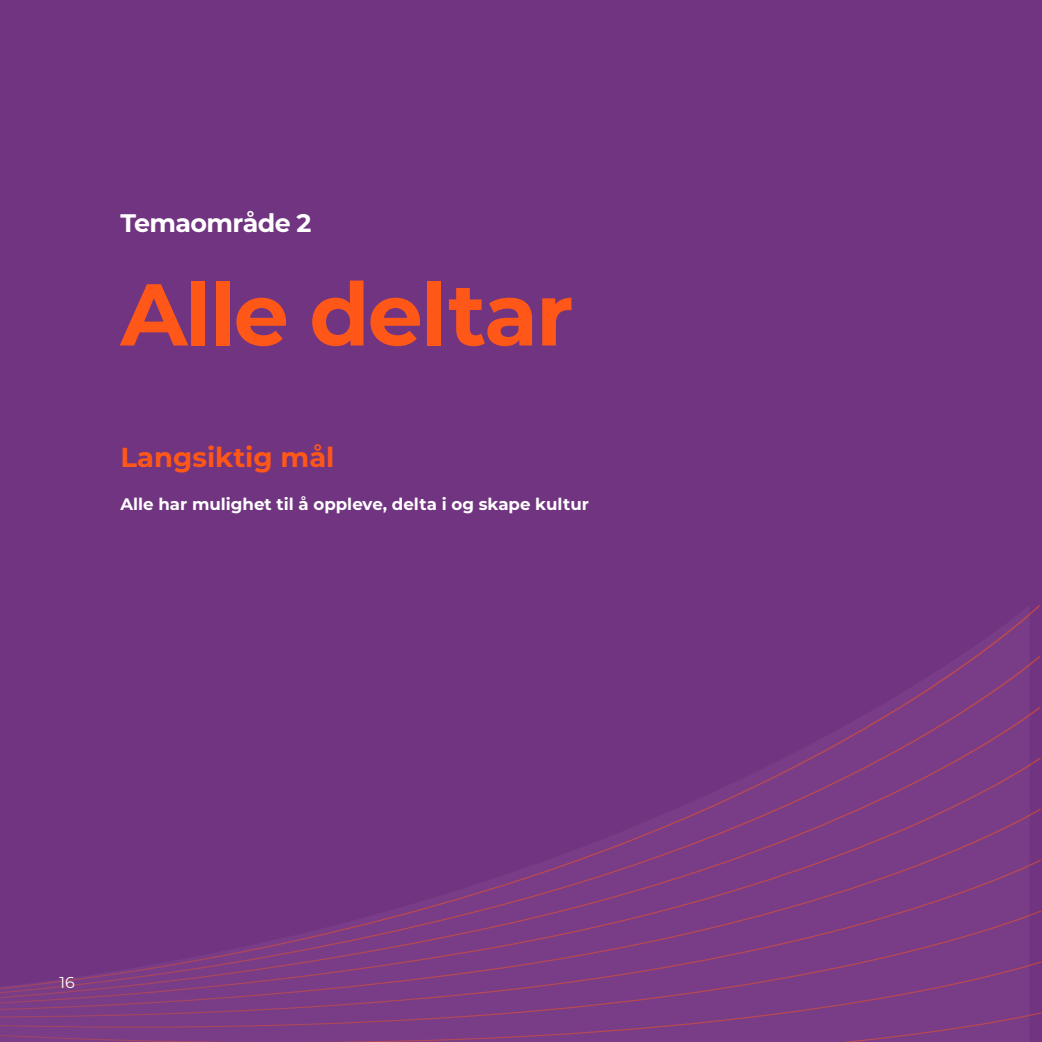
<style>
.page{position:relative;width:1042px;height:1042px;background:#713480}
.page>*{position:absolute;margin:0;border:0;box-sizing:border-box;transform-origin:0 0}
.t1{font:700 87.5px "Montserrat";letter-spacing:-.025em;color:#ff5718}
.t2{font:700 27.47px "Montserrat";color:#ff5718}
.t3{font:700 25.38px "Montserrat";letter-spacing:-.025em;color:#fff}
.t4{font:700 16.62px "Montserrat";color:#fff}
.t5{font:15.75px "Montserrat";color:#fff}
</style>
<div class="page">
<svg style="left:580px;top:809px;width:461px;height:50px;fill:#783d86"></svg>
<svg style="left:417px;top:859px;width:624px;height:51px;fill:#783d86"></svg>
<svg style="left:191px;top:910px;width:850px;height:51px;fill:#783d86"></svg>
<svg style="left:0;top:961px;width:1042px;height:51px;fill:#783d86"></svg>
<svg style="left:0;top:1012px;width:1042px;height:30px"></svg>
<h3 class="t3" style="left:120px;top:205px;width:193px">Temaområde 2</h3>
<h1 class="t1" style="left:120px;top:251px;width:455px">Alle deltar</h1>
<h2 class="t2" style="left:120px;top:438px;width:216px">Langsiktig mål</h2>
<p class="t4" style="left:120px;top:492px;width:470px">Alle har mulighet til å oppleve, delta i og skape kultur</p>
<p class="t5" style="left:60px;top:971px;width:17px">16</p>
</div>
